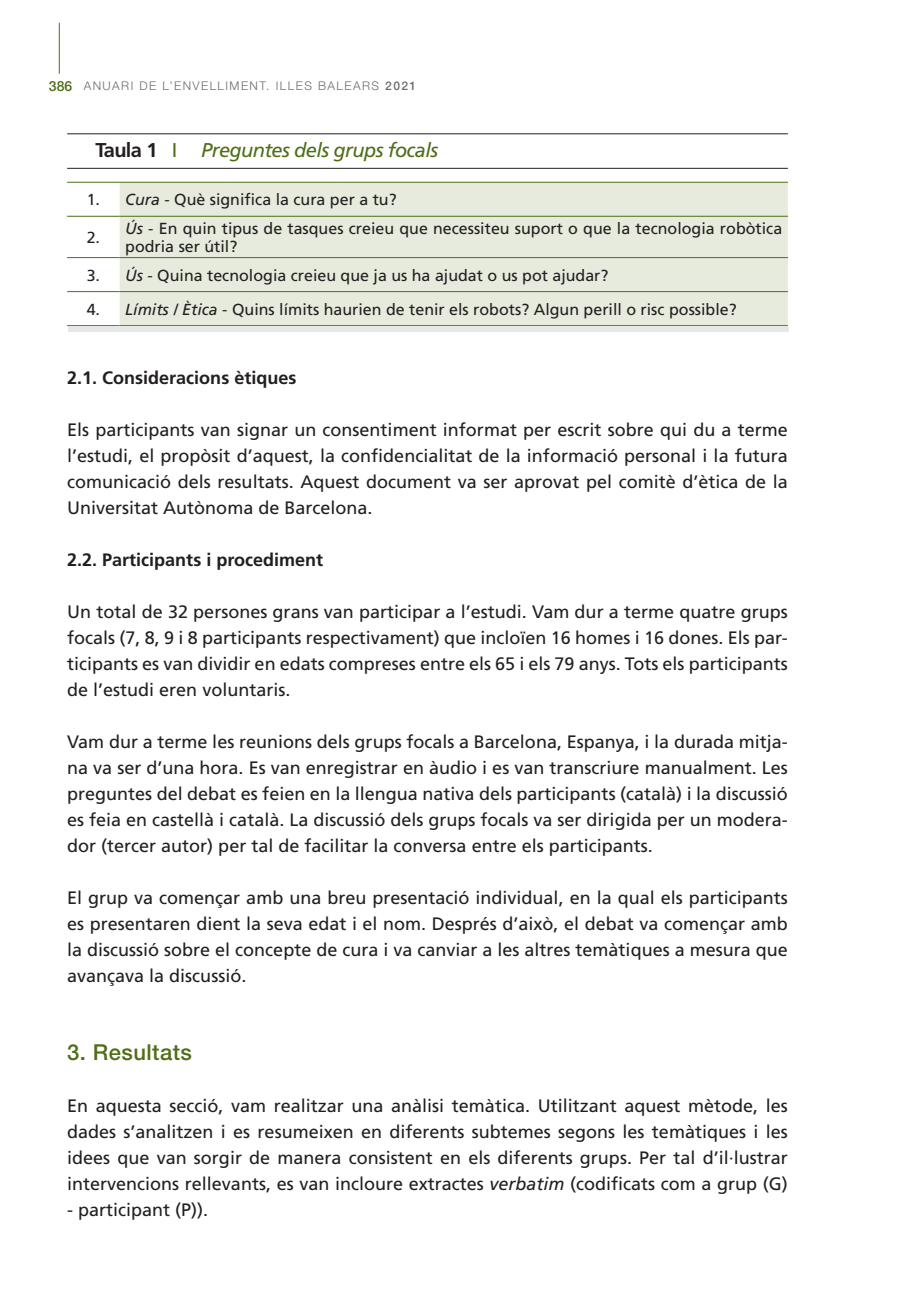
<style>
.page{position:relative;width:908px;height:1304px;background:#fff}
.page>*{position:absolute;margin:0;border:0;box-sizing:border-box;transform-origin:0 0}
.t1{font:500 22px "Helvetica Neue LT Std";letter-spacing:.02em;color:#4e6e17}
.t2{font:italic 20px "Frutiger LT Std";letter-spacing:-.03em;color:#4e6e17}
.t3{font:18px/26px "Frutiger LT Std";color:#231f20;text-align:justify}
.t4{font:700 18px "Frutiger LT Std";color:#231f20}
.t5{font:16px/18px "Frutiger LT Std";color:#231f20}
.t6{font:300 12px "Helvetica Neue LT Std";letter-spacing:.12em;color:#6c6d70}
.s1{font-weight:500;font-size:14px;color:#4e6e17}
.s2{font-weight:500}
.s3{font-weight:700;font-style:normal;color:#231f20}
.s4{font-style:normal}
.s5{font-style:italic}
</style>
<div class="page">
<hr style="left:59px;top:23px;width:1px;height:51px;background:#4e6e17">
<hr style="left:67px;top:133px;width:720px;height:1px;background:#231f20">
<hr style="left:67px;top:168px;width:720px;height:1px;background:#231f20">
<div style="left:119px;top:183px;width:668px;height:142px;background:#e6ebdd"></div>
<hr style="left:67px;top:182px;width:52px;height:1px;background:#4e6e17">
<hr style="left:119px;top:182px;width:668px;height:1px;background:#4e6e17">
<hr style="left:67px;top:216px;width:52px;height:1px;background:#4e6e17">
<hr style="left:119px;top:216px;width:668px;height:1px;background:#4e6e17">
<hr style="left:67px;top:257px;width:52px;height:1px;background:#4e6e17">
<hr style="left:119px;top:257px;width:668px;height:1px;background:#4e6e17">
<hr style="left:67px;top:291px;width:52px;height:1px;background:#4e6e17">
<hr style="left:119px;top:291px;width:668px;height:1px;background:#4e6e17">
<hr style="left:67px;top:325px;width:52px;height:1px;background:#4e6e17">
<hr style="left:119px;top:325px;width:668px;height:1px;background:#4e6e17">
<hr style="left:68px;top:327px;width:720px;height:4px;background:#e6e7e9">
<p class="t6" style="left:49px;top:79px;width:368px"><span class="s1">386</span> ANUARI DE L’ENVELLIMENT. ILLES BALEARS <span class="s2">2021</span></p>
<p class="t2" style="left:95px;top:138px;width:344px"><span class="s3">Taula 1</span> <span class="s4">I</span> Preguntes dels grups focals</p>
<p class="t5" style="left:87px;top:191px;width:311px">1. <span class="s5">Cura</span> - Què significa la cura per a tu?</p>
<p class="t5" style="left:87px;top:228px;width:15px">2.</p>
<p class="t5" style="left:125px;top:219px;width:658px"><span class="s5">Ús</span> - En quin tipus de tasques creieu que necessiteu suport o que la tecnologia robòtica podria ser útil?</p>
<p class="t5" style="left:87px;top:266px;width:523px">3. <span class="s5">Ús</span> - Quina tecnologia creieu que ja us ha ajudat o us pot ajudar?</p>
<p class="t5" style="left:87px;top:300px;width:651px">4. <span class="s5">Límits / Ètica</span> - Quins límits haurien de tenir els robots? Algun perill o risc possible?</p>
<p class="t4" style="left:67px;top:367px;width:231px">2.1. Consideracions ètiques</p>
<p class="t3" style="left:67px;top:417px;width:722px">Els participants van signar un consentiment informat per escrit sobre qui du a terme l’estudi, el propòsit d’aquest, la confidencialitat de la informació personal i la futura comunicació dels resultats. Aquest document va ser aprovat pel comitè d’ètica de la Universitat Autònoma de Barcelona.</p>
<p class="t4" style="left:67px;top:549px;width:257px">2.2. Participants i procediment</p>
<p class="t3" style="left:67px;top:599px;width:722px">Un total de 32 persones grans van participar a l’estudi. Vam dur a terme quatre grups focals (7, 8, 9 i 8 participants respectivament) que incloïen 16 homes i 16 dones. Els par&shy;ticipants es van dividir en edats compreses entre els 65 i els 79 anys. Tots els participants de l’estudi eren voluntaris.</p>
<p class="t3" style="left:67px;top:729px;width:722px">Vam dur a terme les reunions dels grups focals a Barcelona, Espanya, i la durada mitja&shy;na va ser d’una hora. Es van enregistrar en àudio i es van transcriure manualment. Les preguntes del debat es feien en la llengua nativa dels participants (català) i la discussió es feia en castellà i català. La discussió dels grups focals va ser dirigida per un modera&shy;dor (tercer autor) per tal de facilitar la conversa entre els participants.</p>
<p class="t3" style="left:67px;top:885px;width:722px">El grup va començar amb una breu presentació individual, en la qual els participants es presentaren dient la seva edat i el nom. Després d’això, el debat va començar amb la discussió sobre el concepte de cura i va canviar a les altres temàtiques a mesura que avançava la discussió.</p>
<p class="t1" style="left:67px;top:1039px;width:126px">3. Resultats</p>
<p class="t3" style="left:67px;top:1093px;width:722px">En aquesta secció, vam realitzar una anàlisi temàtica. Utilitzant aquest mètode, les dades s’analitzen i es resumeixen en diferents subtemes segons les temàtiques i les idees que van sorgir de manera consistent en els diferents grups. Per tal d’il·lustrar intervencions rellevants, es van incloure extractes <span class="s5">verbatim</span> (codificats com a grup (G)</p>
<p class="t3" style="left:67px;top:1197px;width:143px">- participant (P)).</p>
</div>
